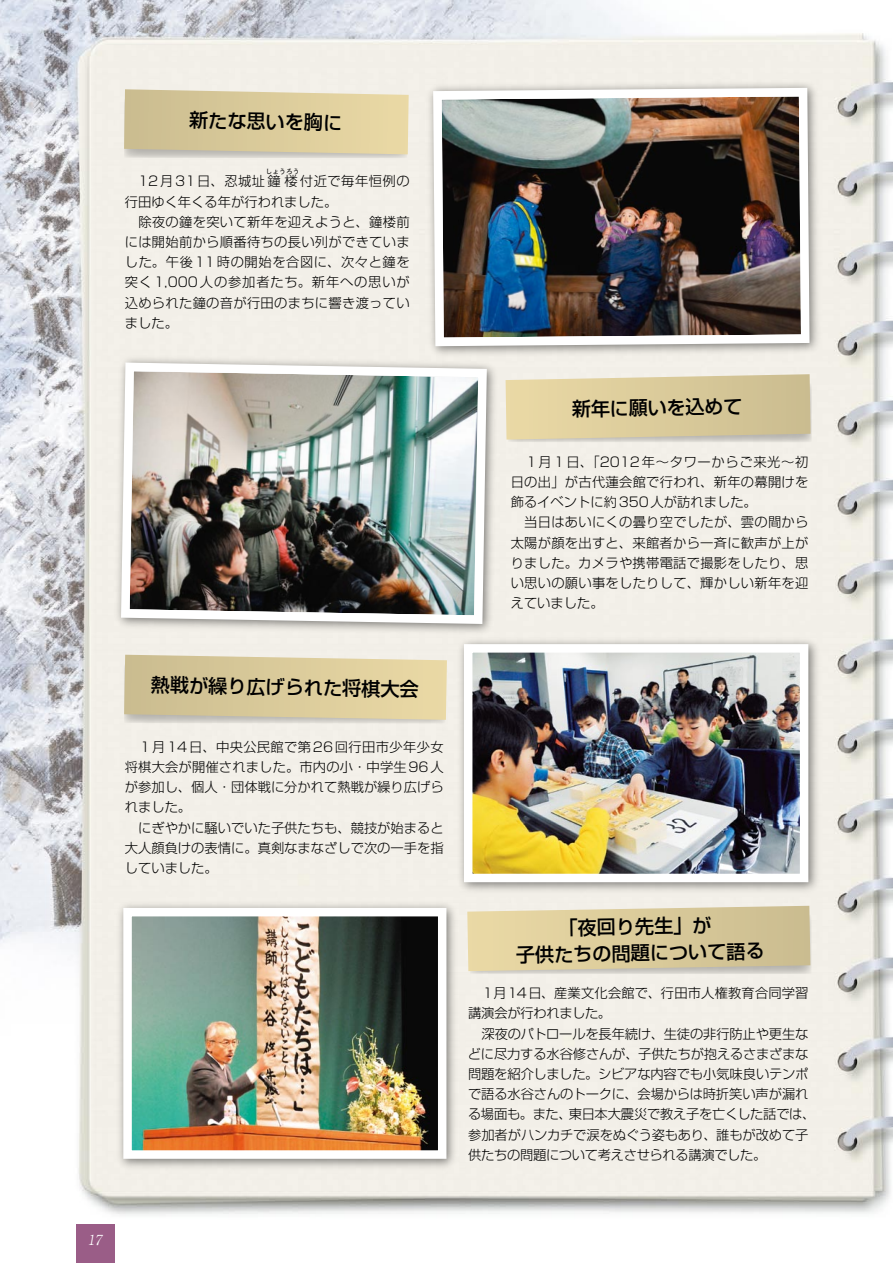
<style>
.page{position:relative;width:893px;height:1263px;background:#fff}
.page>*{position:absolute;margin:0;border:0;box-sizing:border-box;transform-origin:0 0}
.t1{font:500 19.2px/26.5px "Shin Go Pro";color:#000;text-align:center}
.t2{font:italic 300 13.8px "Ryumin Pro";color:#fff}
.t3{font:300 13.35px/20.2px "Shin Go Pro";letter-spacing:.02em;color:#000}
.t4{font:300 13.35px/20.2px "Shin Go Pro";color:#000}
.t5{font:300 13.35px/20.2px "Shin Go Pro";letter-spacing:-.02em;color:#000}
.t6{font:300 13.35px "Shin Go Pro";letter-spacing:.035em;color:#000}
.t7{font:300 6.6px "Shin Go Pro";letter-spacing:.015em;color:#000}
</style>
<div class="page">
<img style="left:0;top:0;width:893px;height:1263px">
<div style="left:77px;top:1225px;width:38px;height:38px;background:#9a5d87"></div>
<img style="left:117px;top:358px;width:312px;height:905px">
<svg style="left:124px;top:655px;width:305px;height:69px;background:#d9cca2"></svg>
<svg style="left:124px;top:89px;width:285px;height:69px;background:#dacca2"></svg>
<div style="left:425px;top:80px;width:398px;height:279px;background:#000;opacity:.5"></div>
<img style="left:429px;top:0;width:385px;height:1263px">
<div style="left:470px;top:914px;width:342px;height:60px;background:#d5d2cc"></div>
<svg style="left:467px;top:906px;width:343px;height:65px;background:#dacc9f"></svg>
<div style="left:508px;top:383px;width:304px;height:60px;background:#dbd8d2"></div>
<svg style="left:506px;top:374px;width:304px;height:66px;background:#dacca0"></svg>
<p class="t1" style="left:189px;top:104px;width:155px;rotate:1deg">新たな思いを胸に</p>
<p class="t7" style="left:266px;top:166px;width:35px">しょうろう</p>
<p class="t3" style="left:125px;top:190px;width:286px">行田ゆく年くる年が行われました。<br>　除夜の鐘を突いて新年を迎えようと、鐘楼前には開始前から順番待ちの長い列ができていました。午後11時の開始を合図に、次々と鐘を突く1,000人の参加者たち。新年への思いが込められた鐘の音が行田のまちに響き渡っていました。</p>
<p class="t6" style="left:125px;top:170px;width:286px">　12月31日、忍城址鐘楼付近で毎年恒例の</p>
<p class="t1" style="left:572px;top:394px;width:172px;rotate:-1deg">新年に願いを込めて</p>
<p class="t3" style="left:511px;top:450px;width:299px">　１月１日、「2012年～タワーからご来光～初日の出」が古代蓮会館で行われ、新年の幕開けを飾るイベントに約350人が訪れました。<br>　当日はあいにくの曇り空でしたが、雲の間から太陽が顔を出すと、来館者から一斉に歓声が上がりました。カメラや携帯電話で撮影をしたり、思い思いの願い事をしたりして、輝かしい新年を迎えていました。</p>
<p class="t1" style="left:151px;top:669px;width:269px;rotate:1deg">熱戦が繰り広げられた将棋大会</p>
<p class="t4" style="left:125px;top:735px;width:320px">　１月14日、中央公民館で第26回行田市少年少女将棋大会が開催されました。市内の小・中学生96人が参加し、個人・団体戦に分かれて熱戦が繰り広げられました。<br>　にぎやかに騒いでいた子供たちも、競技が始まると大人顔負けの表情に。真剣なまなざしで次の一手を指していました。</p>
<p class="t1" style="left:515px;top:913px;width:250px;rotate:-1deg">「夜回り先生」が<br>子供たちの問題について語る</p>
<p class="t4" style="left:468px;top:981px;width:342px">　１月14日、産業文化会館で、行田市人権教育合同学習</p>
<p class="t4" style="left:468px;top:1002px;width:145px">講演会が行われました。</p>
<p class="t4" style="left:468px;top:1022px;width:342px">　深夜のパトロールを長年続け、生徒の非行防止や更生な</p>
<p class="t4" style="left:468px;top:1042px;width:342px">どに尽力する水谷修さんが、子供たちが抱えるさまざまな</p>
<p class="t4" style="left:468px;top:1062px;width:342px">問題を紹介しました。シビアな内容でも小気味良いテンポ</p>
<p class="t4" style="left:468px;top:1082px;width:342px">で語る水谷さんのトークに、会場からは時折笑い声が漏れ</p>
<p class="t5" style="left:569px;top:1103px;width:248px">東日本大震災で教え子を亡くした話では、</p>
<p class="t5" style="left:468px;top:1103px;width:342px">る場面も。また、<br>参加者がハンカチで涙をぬぐう姿もあり、誰もが改めて子供たちの問題について考えさせられる講演でした。</p>
<p class="t2" style="left:88px;top:1229px;width:19px">17</p>
</div>
